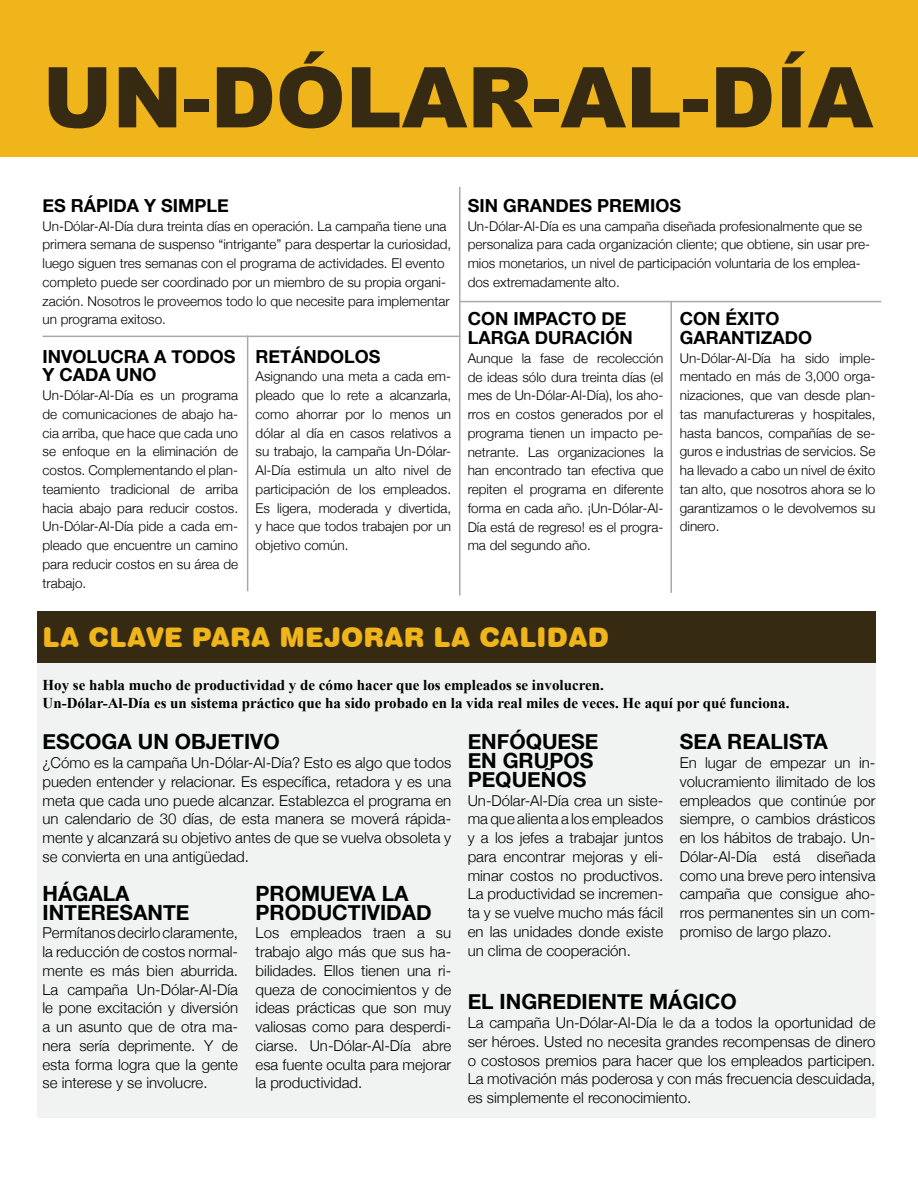
<style>
.page{position:relative;width:918px;height:1188px;background:#fff}
.page>*{position:absolute;margin:0;border:0;box-sizing:border-box;transform-origin:0 0}
.t1{font:900 84px "Arial";color:#362b12}
.t2{font:27px "Swiss 721 BT Black Rounded";color:#f1b51c}
.t3{font:700 21px/18.8px "Helvetica Neue";color:#000}
.t4{font:700 18px/18.8px "Helvetica Neue";color:#000}
.t5{font:300 15px/18.8px "Helvetica Neue";color:#000;text-align:justify}
.t6{font:700 15px/18.8px "Times New Roman";color:#000}
.t7{font:300 13.5px/18.8px "Helvetica Neue";color:#000;text-align:justify}
</style>
<div class="page">
<div style="left:0;top:0;width:918px;height:156px;background:#f1b51c"></div>
<div style="left:37px;top:628px;width:838px;height:490px;background:#f1f2f2"></div>
<div style="left:37px;top:612px;width:838px;height:51px;background:#362b12"></div>
<hr style="left:43px;top:336px;width:417px;height:1px;background:#a7a9ac">
<hr style="left:247px;top:336px;width:1px;height:255px;background:#a7a9ac">
<hr style="left:670px;top:301px;width:2px;height:292px;background:#a7a9ac">
<hr style="left:459px;top:187px;width:1px;height:409px;background:#a7a9ac">
<hr style="left:460px;top:301px;width:421px;height:1px;background:#a7a9ac">
<h1 class="t1" style="left:43px;top:35px;width:832px">UN-DÓLAR-AL-DÍA</h1>
<h3 class="t4" style="left:43px;top:196px;width:188px">ES RÁPIDA Y SIMPLE</h3>
<p class="t7" style="left:43px;top:216px;width:410px;text-align:left">Un-Dólar-Al-Día dura treinta días en operación. La campaña tiene una primera semana de suspenso “intrigante” para despertar la curiosidad, luego siguen tres semanas con el programa de actividades. El evento completo puede ser coordinado por un miembro de su propia organi&shy;zación. Nosotros le proveemos todo lo que necesite para implementar un programa exitoso.</p>
<h3 class="t4" style="left:43px;top:346px;width:195px">INVOLUCRA A TODOS<br>Y CADA UNO</h3>
<p class="t7" style="left:43px;top:386px;width:197px">Un-Dólar-Al-Día es un programa de comunicaciones de abajo ha&shy;cia arriba, que hace que cada uno se enfoque en la eliminación de costos. Complementando el plan&shy;teamiento tradicional de arriba hacia abajo para reducir costos.<br>Un-Dólar-Al-Día pide a cada em&shy;pleado que encuentre un camino para reducir costos en su área de trabajo.</p>
<h3 class="t4" style="left:256px;top:346px;width:127px">RETÁNDOLOS</h3>
<p class="t7" style="left:256px;top:367px;width:197px">Asignando una meta a cada em&shy;pleado que lo rete a alcanzarla, como ahorrar por lo menos un dólar al día en casos relativos a su trabajo, la campaña Un-Dólar-Al-Día estimula un alto nivel de participación de los empleados.<br>Es ligera, moderada y divertida, y hace que todos trabajen por un objetivo común.</p>
<h3 class="t4" style="left:468px;top:196px;width:215px">SIN GRANDES PREMIOS</h3>
<p class="t7" style="left:468px;top:216px;width:404px;text-align:left">Un-Dólar-Al-Día es una campaña diseñada profesionalmente que se personaliza para cada organización cliente; que obtiene, sin usar pre&shy;mios monetarios, un nivel de participación voluntaria de los emplea&shy;dos extremadamente alto.</p>
<h3 class="t4" style="left:468px;top:309px;width:166px">CON IMPACTO DE<br>LARGA DURACIÓN</h3>
<p class="t7" style="left:468px;top:348px;width:197px">Aunque la fase de recolección de ideas sólo dura treinta días (el mes de Un-Dólar-Al-Día), los aho&shy;rros en costos generados por el programa tienen un impacto pe&shy;netrante. Las organizaciones la han encontrado tan efectiva que repiten el programa en diferente forma en cada año. ¡Un-Dólar-Al-Día está de regreso! es el progra&shy;ma del segundo año.</p>
<h3 class="t4" style="left:680px;top:309px;width:134px">CON ÉXITO<br>GARANTIZADO</h3>
<p class="t7" style="left:680px;top:348px;width:197px">Un-Dólar-Al-Día ha sido imple&shy;mentado en más de 3,000 orga&shy;nizaciones, que van desde plan&shy;tas manufactureras y hospitales, hasta bancos, compañías de se&shy;guros e industrias de servicios. Se ha llevado a cabo un nivel de éxito tan alto, que nosotros ahora se lo garantizamos o le devolvemos su dinero.</p>
<h2 class="t2" style="left:43px;top:621px;width:568px">LA CLAVE PARA MEJORAR LA CALIDAD</h2>
<p class="t6" style="left:43px;top:675px;width:748px">Hoy se habla mucho de productividad y de cómo hacer que los empleados se involucren.<br>Un-Dólar-Al-Día es un sistema práctico que ha sido probado en la vida real miles de veces. He aquí por qué funciona.</p>
<h3 class="t3" style="left:43px;top:732px;width:239px">ESCOGA UN OBJETIVO</h3>
<p class="t5" style="left:43px;top:753px;width:410px">¿Cómo es la campaña Un-Dólar-Al-Día? Esto es algo que todos pueden entender y relacionar. Es específica, retadora y es una meta que cada uno puede alcanzar. Establezca el programa en un calendario de 30 días, de esta manera se moverá rápida&shy;mente y alcanzará su objetivo antes de que se vuelva obsoleta y se convierta en una antigüedad.</p>
<h3 class="t3" style="left:43px;top:884px;width:148px">HÁGALA<br>INTERESANTE</h3>
<p class="t5" style="left:43px;top:923px;width:197px">Permítanos decirlo claramente, la reducción de costos normal&shy;mente es más bien aburrida.<br>La campaña Un-Dólar-Al-Día le pone excitación y diversión a un asunto que de otra ma&shy;nera sería deprimente. Y de esta forma logra que la gente se interese y se involucre.</p>
<h3 class="t3" style="left:256px;top:884px;width:178px">PROMUEVA LA<br>PRODUCTIVIDAD</h3>
<p class="t5" style="left:256px;top:923px;width:197px">Los empleados traen a su trabajo algo más que sus ha&shy;bilidades. Ellos tienen una ri&shy;queza de conocimientos y de ideas prácticas que son muy valiosas como para desperdi&shy;ciarse. Un-Dólar-Al-Día abre esa fuente oculta para mejorar la productividad.</p>
<h3 class="t3" style="left:468px;top:732px;width:132px">ENFÓQUESE<br>EN GRUPOS<br>PEQUEÑOS</h3>
<p class="t5" style="left:468px;top:790px;width:197px">Un-Dólar-Al-Día crea un siste&shy;ma que alienta a los empleados y a los jefes a trabajar juntos para encontrar mejoras y eli&shy;minar costos no productivos.<br>La productividad se incremen&shy;ta y se vuelve mucho más fácil en las unidades donde existe un clima de cooperación.</p>
<h3 class="t3" style="left:680px;top:732px;width:150px">SEA REALISTA</h3>
<p class="t5" style="left:680px;top:753px;width:197px">En lugar de empezar un in&shy;volucramiento ilimitado de los empleados que continúe por siempre, o cambios drásticos en los hábitos de trabajo. Un-Dólar-Al-Día está diseñada como una breve pero intensiva campaña que consigue aho&shy;rros permanentes sin un com&shy;promiso de largo plazo.</p>
<h3 class="t3" style="left:468px;top:992px;width:271px">EL INGREDIENTE MÁGICO</h3>
<p class="t5" style="left:468px;top:1013px;width:409px">La campaña Un-Dólar-Al-Día le da a todos la oportunidad de ser héroes. Usted no necesita grandes recompensas de dinero o costosos premios para hacer que los empleados participen.<br>La motivación más poderosa y con más frecuencia descuidada, es simplemente el reconocimiento.</p>
</div>
